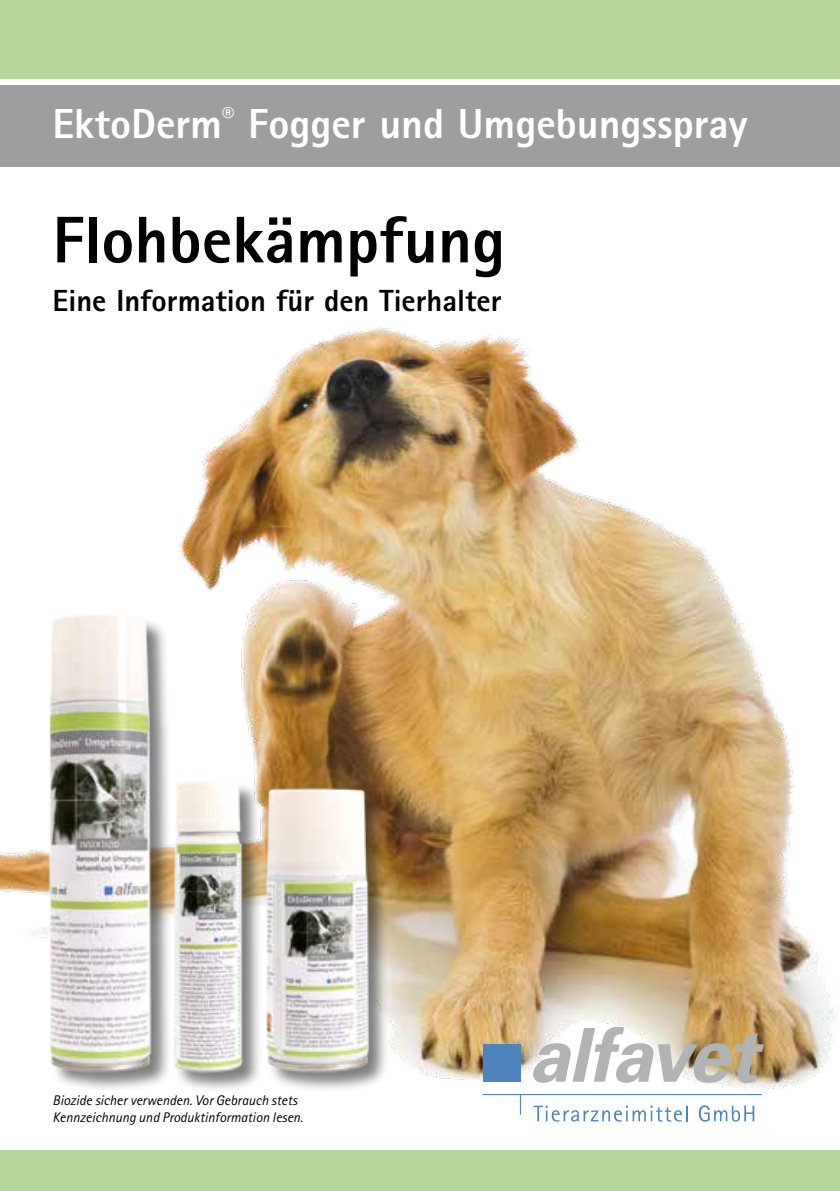
<style>
.page{position:relative;width:840px;height:1191px;background:#fff}
.page>*{position:absolute;margin:0;border:0;box-sizing:border-box;transform-origin:0 0}
.t1{font:800 66px "Rotis Sans Serif Std";color:#000}
.t2{font:800 42px "Rotis Sans Serif Std";color:#fff}
.t3{font:800 30.6px "Rotis Sans Serif Std";color:#000}
.t4{font:italic 14px/16.8px "Rotis Sans Serif Std";color:#000}
</style>
<div class="page">
<img style="left:0;top:326px;width:836px;height:796px">
<svg style="left:531px;top:1026px;width:232px;height:56px"></svg>
<div style="left:483px;top:1044px;width:38px;height:37px;background:#4e83be"></div>
<svg style="left:533px;top:1105px;width:154px;height:16px"></svg>
<svg style="left:698px;top:1105px;width:55px;height:16px"></svg>
<hr style="left:482px;top:1094px;width:279px;height:1px;background:#4e83be">
<svg style="left:519px;top:1095px;width:1px;height:19px"></svg>
<div style="left:0;top:0;width:839px;height:78px;background:#b5d59a"></div>
<div style="left:0;top:85px;width:839px;height:81px;background:#9c9e9f"></div>
<div style="left:0;top:1150px;width:839px;height:41px;background:#b5d59a"></div>
<img style="left:40px;top:583px;width:215px;height:527px">
<img style="left:162px;top:737px;width:224px;height:373px">
<h2 class="t2" style="left:52px;top:97px;width:696px">EktoDerm<sup>®</sup> Fogger und Umgebungsspray</h2>
<h1 class="t1" style="left:52px;top:198px;width:454px">Flohbekämpfung</h1>
<h3 class="t3" style="left:52px;top:281px;width:450px">Eine Information für den Tierhalter</h3>
<p class="t4" style="left:52px;top:1091px;width:252px">Biozide sicher verwenden. Vor Gebrauch stets<br>Kennzeichnung und Produktinformation lesen.</p>
</div>
